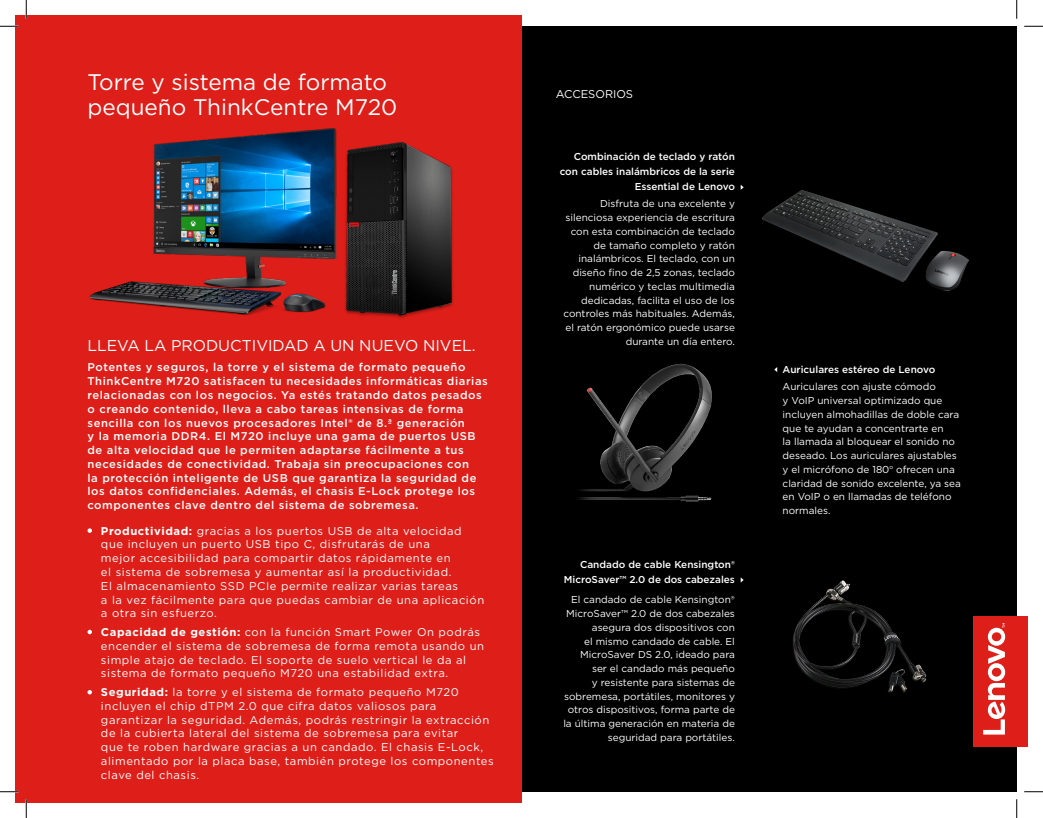
<style>
.page{position:relative;width:1043px;height:818px;background:#fff}
.page>*{position:absolute;margin:0;border:0;box-sizing:border-box;transform-origin:0 0}
.t1{font:22.5px/25px "Gotham";color:#fff}
.t2{font:15.62px "Gotham";color:#fff}
.t3{font:11.25px/13.8px "Gotham";letter-spacing:.05em;color:#fff}
.t4{font:500 11.25px/13.8px "Gotham";letter-spacing:.05em;color:#fff}
.t5{font:11.25px "Gotham";color:#fff}
.t6{font:10px/13.8px "Gotham";color:#fff;text-align:right}
.t7{font:500 10px/15px "Gotham";color:#fff;text-align:right}
.s1{font-weight:700}
</style>
<div class="page">
<div style="left:521px;top:26px;width:495px;height:765px;background:#000"></div>
<div style="left:15px;top:15px;width:506px;height:787px;background:#dd1e19"></div>
<div style="left:973px;top:616px;width:54px;height:130px;background:#dd1e19"></div>
<svg style="left:983px;top:623px;width:22px;height:111px"></svg>
<svg style="left:87px;top:528px;width:5px;height:5px"></svg>
<svg style="left:87px;top:629px;width:5px;height:5px"></svg>
<svg style="left:87px;top:690px;width:5px;height:4px"></svg>
<img style="left:762px;top:190px;width:207px;height:101px">
<img style="left:793px;top:580px;width:134px;height:113px">
<img style="left:89px;top:128px;width:364px;height:190px">
<svg style="left:740px;top:185px;width:3px;height:5px"></svg>
<svg style="left:740px;top:577px;width:3px;height:5px"></svg>
<img style="left:579px;top:363px;width:133px;height:139px">
<svg style="left:0;top:25px;width:19px;height:2px"></svg>
<svg style="left:1024px;top:25px;width:18px;height:2px"></svg>
<svg style="left:0;top:790px;width:19px;height:2px"></svg>
<svg style="left:1024px;top:791px;width:18px;height:1px"></svg>
<svg style="left:25px;top:0;width:2px;height:19px"></svg>
<svg style="left:25px;top:799px;width:2px;height:19px"></svg>
<svg style="left:1016px;top:0;width:1px;height:19px"></svg>
<svg style="left:1016px;top:799px;width:1px;height:19px"></svg>
<p class="t1" style="left:87px;top:69px;width:311px">Torre y sistema de formato pequeño ThinkCentre M720</p>
<p class="t2" style="left:87px;top:336px;width:389px">LLEVA LA PRODUCTIVIDAD A UN NUEVO NIVEL.</p>
<p class="t4" style="left:87px;top:360px;width:402px">Potentes y seguros, la torre y el sistema de formato pequeño ThinkCentre M720 satisfacen tu necesidades informáticas diarias relacionadas con los negocios. Ya estés tratando datos pesados o creando contenido, lleva a cabo tareas intensivas de forma sencilla con los nuevos procesadores Intel® de 8.ª generación<br>y la memoria DDR4. El M720 incluye una gama de puertos USB de alta velocidad que le permiten adaptarse fácilmente a tus necesidades de conectividad. Trabaja sin preocupaciones con<br>la protección inteligente de USB que garantiza la seguridad de los datos confidenciales. Además, el chasis E-Lock protege los componentes clave dentro del sistema de sobremesa.</p>
<p class="t3" style="left:101px;top:523px;width:385px"><span class="s1">Productividad:</span> gracias a los puertos USB de alta velocidad que incluyen un puerto USB tipo C, disfrutarás de una<br>mejor accesibilidad para compartir datos rápidamente en<br>el sistema de sobremesa y aumentar así la productividad.<br>El almacenamiento SSD PCIe permite realizar varias tareas<br>a la vez fácilmente para que puedas cambiar de una aplicación a otra sin esfuerzo.</p>
<p class="t3" style="left:101px;top:625px;width:385px"><span class="s1">Capacidad de gestión:</span> con la función Smart Power On podrás encender el sistema de sobremesa de forma remota usando un simple atajo de teclado. El soporte de suelo vertical le da al sistema de formato pequeño M720 una estabilidad extra.</p>
<p class="t3" style="left:101px;top:685px;width:394px"><span class="s1">Seguridad:</span> la torre y el sistema de formato pequeño M720 incluyen el chip dTPM 2.0 que cifra datos valiosos para garantizar la seguridad. Además, podrás restringir la extracción de la cubierta lateral del sistema de sobremesa para evitar<br>que te roben hardware gracias a un candado. El chasis E-Lock, alimentado por la placa base, también protege los componentes clave del chasis.</p>
<p class="t5" style="left:556px;top:87px;width:79px">ACCESORIOS</p>
<p class="t7" style="left:559px;top:149px;width:177px">Combinación de teclado y ratón con cables inalámbricos de la serie<br>Essential de Lenovo</p>
<p class="t6" style="left:563px;top:197px;width:173px">Disfruta de una excelente y silenciosa experiencia de escritura con esta combinación de teclado de tamaño completo y ratón inalámbricos. El teclado, con un diseño fino de 2,5 zonas, teclado numérico y teclas multimedia dedicadas, facilita el uso de los controles más habituales. Además, el ratón ergonómico puede usarse durante un día entero.</p>
<p class="t7" style="left:564px;top:557px;width:173px">Candado de cable Kensington®<br>MicroSaver™ 2.0 de dos cabezales</p>
<p class="t6" style="left:563px;top:592px;width:173px">El candado de cable Kensington®<br>MicroSaver™ 2.0 de dos cabezales asegura dos dispositivos con<br>el mismo candado de cable. El<br>MicroSaver DS 2.0, ideado para ser el candado más pequeño<br>y resistente para sistemas de sobremesa, portátiles, monitores y otros dispositivos, forma parte de la última generación en materia de seguridad para portátiles.</p>
<p class="t7" style="left:782px;top:361px;width:154px">Auriculares estéreo de Lenovo</p>
<p class="t6" style="left:782px;top:379px;width:180px;text-align:left">Auriculares con ajuste cómodo<br>y VoIP universal optimizado que incluyen almohadillas de doble cara que te ayudan a concentrarte en<br>la llamada al bloquear el sonido no deseado. Los auriculares ajustables y el micrófono de 180<sup>o</sup> ofrecen una claridad de sonido excelente, ya sea en VoIP o en llamadas de teléfono normales.</p>
</div>
